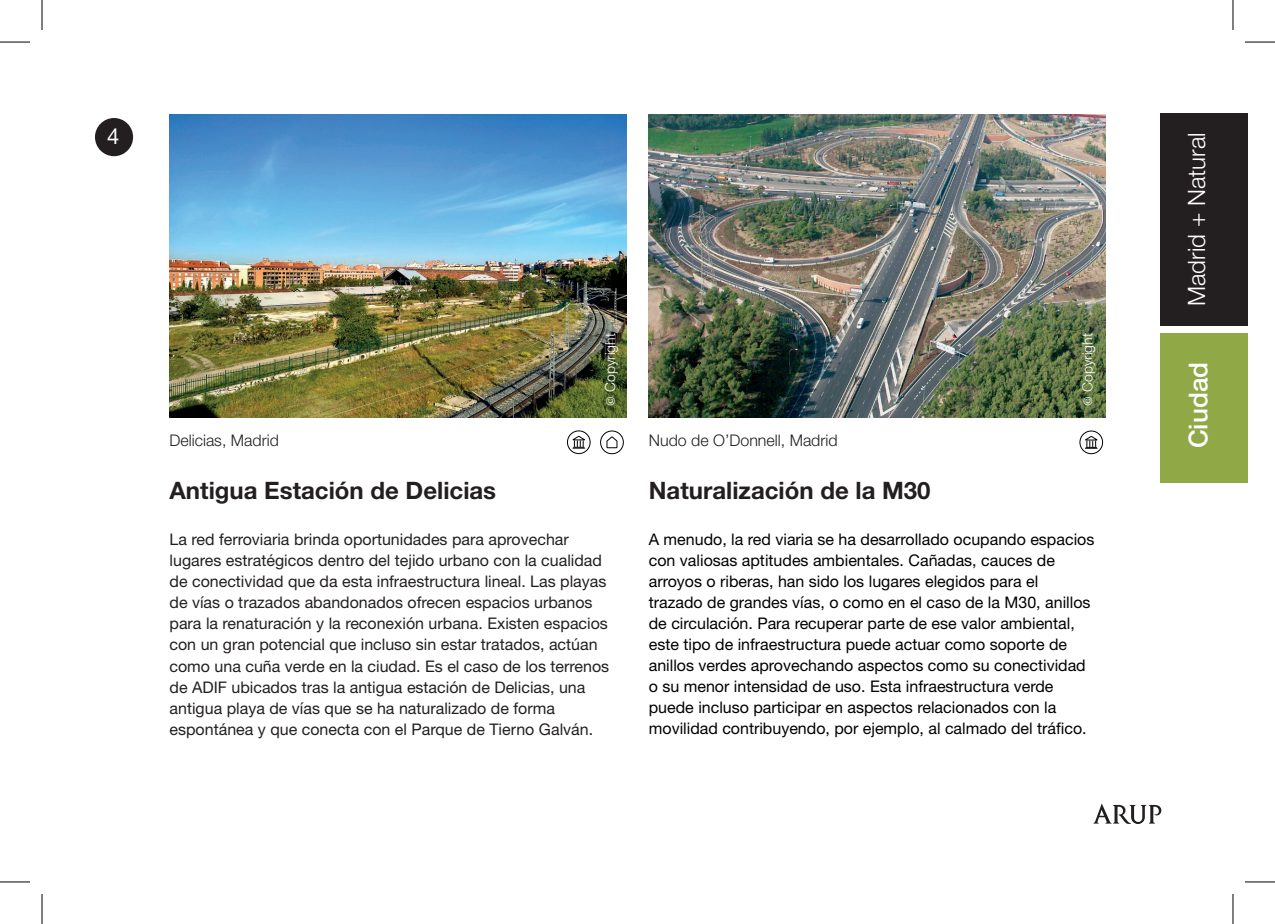
<style>
.page{position:relative;width:1275px;height:924px;background:#fff}
.page>*{position:absolute;margin:0;border:0;box-sizing:border-box;transform-origin:0 0}
.t1{font:500 26px "Helvetica Neue LT Std";color:#fff}
.t2{font:700 24px "Helvetica Neue LT Std";color:#231f20}
.t3{font:300 24px "Helvetica Neue LT Std";color:#fff}
.t4{font:22px "Helvetica Neue LT Std";color:#fff}
.t5{font:16px/21px "Helvetica Neue LT Std";color:#000}
.t6{font:16px/21px "Helvetica Neue LT Std";color:#231f20}
.t7{font:300 16px "Helvetica Neue LT Std";color:#231f20}
.t8{font:300 14px "Helvetica Neue LT Std";color:#fff}
.s1{font-family:"Minion Pro";font-weight:400}
</style>
<div class="page">
<div style="left:95px;top:118px;width:38px;height:38px;background:#231f20;border-radius:50%"></div>
<div style="left:1161px;top:114px;width:87px;height:212px;background:#231f20"></div>
<div style="left:1161px;top:332px;width:87px;height:150px;background:#90a846"></div>
<img style="left:649px;top:114px;width:456px;height:303px">
<img style="left:169px;top:114px;width:457px;height:303px">
<svg style="left:1093px;top:803px;width:68px;height:20px"></svg>
<div style="left:567px;top:430px;width:23px;height:23px;border:1px solid #000001;border-radius:50%"></div>
<svg style="left:572px;top:435px;width:13px;height:13px"></svg>
<div style="left:1079px;top:430px;width:23px;height:23px;border:1px solid #000001;border-radius:50%"></div>
<svg style="left:1085px;top:436px;width:12px;height:12px"></svg>
<div style="left:600px;top:430px;width:23px;height:24px;border:1px solid #000001;border-radius:50%"></div>
<svg style="left:606px;top:436px;width:11px;height:12px"></svg>
<hr style="left:0;top:42px;width:30px;height:1px;background:#000">
<hr style="left:1245px;top:42px;width:30px;height:1px;background:#000">
<hr style="left:0;top:881px;width:30px;height:1px;background:#000">
<hr style="left:1245px;top:881px;width:30px;height:1px;background:#000">
<hr style="left:42px;top:0;width:1px;height:30px;background:#000">
<hr style="left:42px;top:893px;width:1px;height:30px;background:#000">
<hr style="left:1232px;top:0;width:1px;height:30px;background:#000">
<hr style="left:1232px;top:893px;width:1px;height:30px;background:#000">
<h3 class="t4" style="left:107px;top:123px;width:14px">4</h3>
<h2 class="t3" style="left:1181px;top:306px;width:175px;rotate:-90deg">Madrid + Natural</h2>
<p class="t8" style="left:602px;top:405px;width:74px;rotate:-90deg"><span class="s1">©</span> Copyright</p>
<p class="t8" style="left:1079px;top:405px;width:74px;rotate:-90deg"><span class="s1">©</span> Copyright</p>
<p class="t7" style="left:169px;top:430px;width:111px">Delicias, Madrid</p>
<p class="t7" style="left:649px;top:430px;width:190px">Nudo de O’Donnell, Madrid</p>
<h2 class="t2" style="left:169px;top:475px;width:328px">Antigua Estación de Delicias</h2>
<h2 class="t2" style="left:649px;top:475px;width:283px">Naturalización de la M30</h2>
<p class="t6" style="left:169px;top:528px;width:441px">La red ferroviaria brinda oportunidades para aprovechar lugares estratégicos dentro del tejido urbano con la cualidad de conectividad que da esta infraestructura lineal. Las playas de vías o trazados abandonados ofrecen espacios urbanos para la renaturación y la reconexión urbana. Existen espacios con un gran potencial que incluso sin estar tratados, actúan como una cuña verde en la ciudad. Es el caso de los terrenos de ADIF ubicados tras la antigua estación de Delicias, una antigua playa de vías que se ha naturalizado de forma espontánea y que conecta con el Parque de Tierno Galván.</p>
<p class="t5" style="left:649px;top:528px;width:447px">A menudo, la red viaria se ha desarrollado ocupando espacios con valiosas aptitudes ambientales. Cañadas, cauces de arroyos o riberas, han sido los lugares elegidos para el trazado de grandes vías, o como en el caso de la M30, anillos de circulación. Para recuperar parte de ese valor ambiental, este tipo de infraestructura puede actuar como soporte de anillos verdes aprovechando aspectos como su conectividad o su menor intensidad de uso. Esta infraestructura verde puede incluso participar en aspectos relacionados con la movilidad contribuyendo, por ejemplo, al calmado del tráfico.</p>
<h1 class="t1" style="left:1182px;top:448px;width:88px;rotate:-90deg">Ciudad</h1>
</div>
